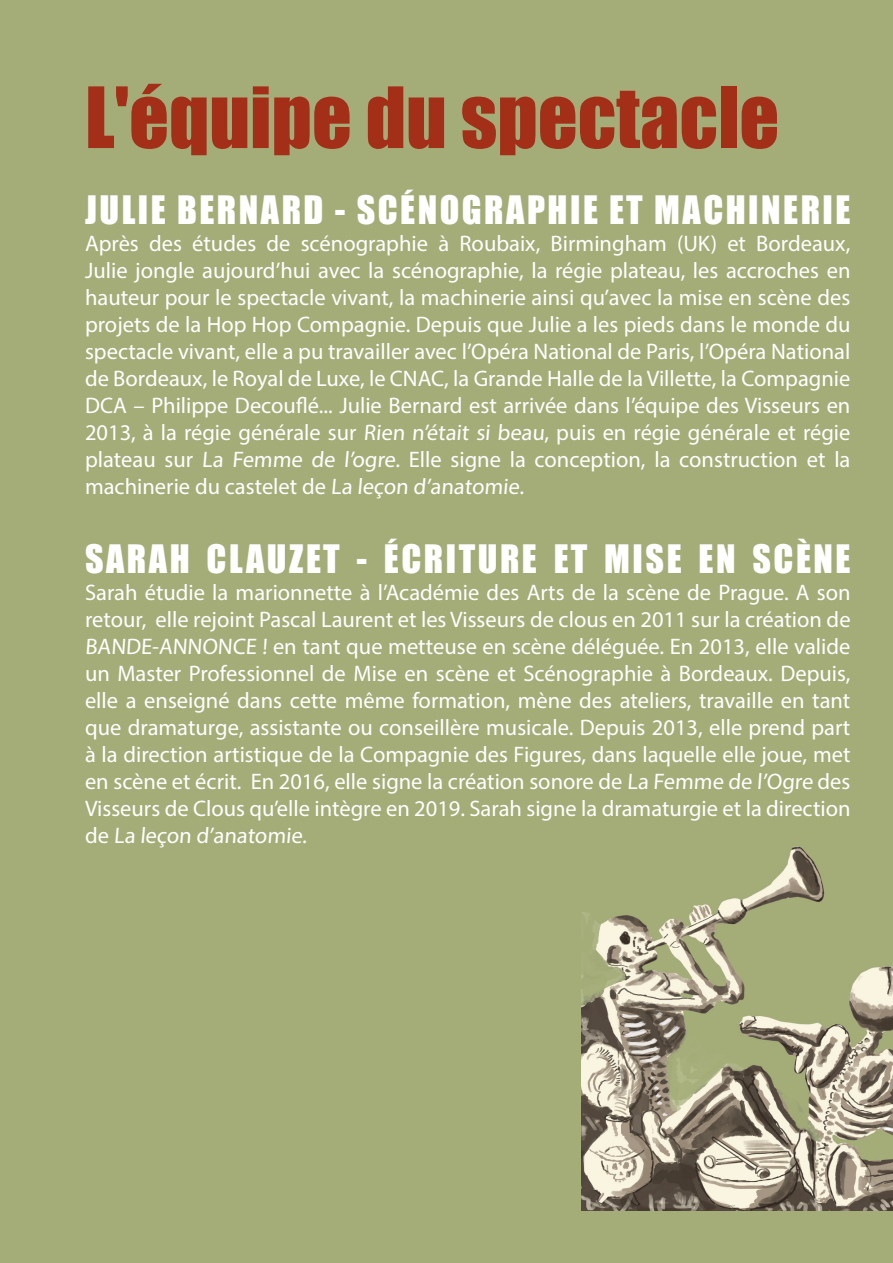
<style>
.page{position:relative;width:893px;height:1263px;background:#fff}
.page>*{position:absolute;margin:0;border:0;box-sizing:border-box;transform-origin:0 0}
.t1{font:78px "Impact";color:#a32f19}
.t2{font:36px "Impact";letter-spacing:.07em;color:#fff}
.t3{font:22.5px/27px "Myriad Pro";color:#fff;text-align:justify}
</style>
<div class="page">
<div style="left:1px;top:0;width:892px;height:1262px;background:#a4ad78"></div>
<hr style="left:892px;top:0;width:1px;height:1263px;background:#a4ad78">
<img style="left:581px;top:846px;width:312px;height:364px">
<h1 class="t1" style="left:85px;top:57px;width:696px">L'équipe du spectacle</h1>
<h2 class="t2" style="left:85px;top:182px;width:767px">JULIE BERNARD - SCÉNOGRAPHIE ET MACHINERIE</h2>
<p class="t3" style="left:85px;top:230px;width:767px">Après des études de scénographie à Roubaix, Birmingham (UK) et Bordeaux, Julie jongle aujourd’hui avec la scénographie, la régie plateau, les accroches en hauteur pour le spectacle vivant, la machinerie ainsi qu’avec la mise en scène des projets de la Hop Hop Compagnie. Depuis que Julie a les pieds dans le monde du spectacle vivant, elle a pu travailler avec l’Opéra National de Paris, l’Opéra National de Bordeaux, le Royal de Luxe, le CNAC, la Grande Halle de la Villette, la Compagnie DCA – Philippe Decouflé... Julie Bernard est arrivée dans l’équipe des Visseurs en 2013, à la régie générale sur Rien n’était si beau, puis en régie générale et régie plateau sur La Femme de l’ogre. Elle signe la conception, la construction et la machinerie du castelet de La leçon d’anatomie.</p>
<h2 class="t2" style="left:85px;top:531px;width:767px">SARAH CLAUZET - ÉCRITURE ET MISE EN SCÈNE</h2>
<p class="t3" style="left:85px;top:578px;width:767px">Sarah étudie la marionnette à l’Académie des Arts de la scène de Prague. A son retour, elle rejoint Pascal Laurent et les Visseurs de clous en 2011 sur la création de BANDE-ANNONCE ! en tant que metteuse en scène déléguée. En 2013, elle valide un Master Professionnel de Mise en scène et Scénographie à Bordeaux. Depuis, elle a enseigné dans cette même formation, mène des ateliers, travaille en tant que dramaturge, assistante ou conseillère musicale. Depuis 2013, elle prend part à la direction artistique de la Compagnie des Figures, dans laquelle elle joue, met en scène et écrit. En 2016, elle signe la création sonore de La Femme de l’Ogre des Visseurs de Clous qu’elle intègre en 2019. Sarah signe la dramaturgie et la direction de La leçon d’anatomie.</p>
</div>
